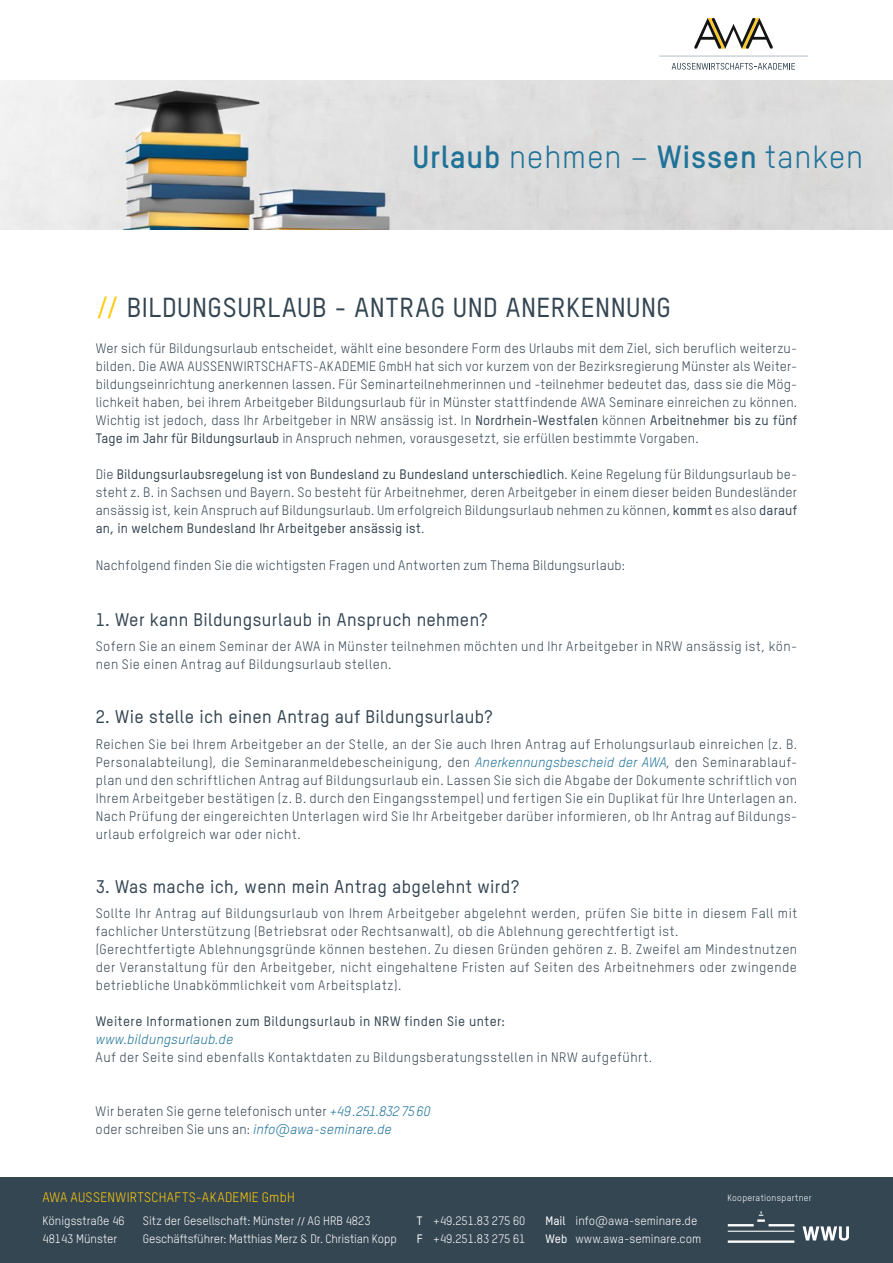
<style>
.page{position:relative;width:893px;height:1263px;background:#fff}
.page>*{position:absolute;margin:0;border:0;box-sizing:border-box;transform-origin:0 0}
.t1{font:31.5px "TSTARPRO";letter-spacing:.025em;color:#1f7298}
.t2{font:500 27px "TSTARPRO";letter-spacing:.02em;color:#354653}
.t3{font:500 18px "TSTARPRO";letter-spacing:.02em;color:#354653}
.t4{font:13.5px/18px "TSTARPRO";letter-spacing:.035em;color:#354653;text-align:justify}
.t5{font:13.5px/18px "TSTARPRO";letter-spacing:.015em;color:#354653}
.t6{font:500 13.5px "TSTARPRO";letter-spacing:.035em;color:#354653}
.t7{font:13.5px "TSTARPRO";letter-spacing:.02em;color:#feca0a}
.t8{font:italic 13.5px "TSTARPRO";letter-spacing:.015em;color:#1f7298}
.t9{font:12px/18px "TSTARPRO";color:#fff}
.t10{font:9px "TSTARPRO";letter-spacing:.035em;color:#fff}
.s1{font-weight:700}
.s2{color:#feca0a}
.s3{font-weight:500}
.s4{font-style:italic;color:#1f7298}
.s5{font-family:"Minion Pro"}
</style>
<div class="page">
<hr style="left:659px;top:55px;width:149px;height:2px;background:#c6d0da">
<svg style="left:694px;top:18px;width:79px;height:31px"></svg>
<svg style="left:672px;top:63px;width:123px;height:7px"></svg>
<img style="left:0;top:81px;width:893px;height:149px">
<div style="left:0;top:1178px;width:893px;height:85px;background:#354653"></div>
<svg style="left:728px;top:1211px;width:121px;height:32px"></svg>
<h1 class="t1" style="left:412px;top:136px;width:452px"><span class="s1">Urlaub</span> nehmen – <span class="s1">Wissen</span> tanken</h1>
<h2 class="t2" style="left:96px;top:290px;width:577px"><span class="s2">//</span> Bildungsurlaub - Antrag und anerkennung</h2>
<p class="t4" style="left:96px;top:339px;width:703px">Wer sich für Bildungsurlaub entscheidet, wählt eine besondere Form des Urlaubs mit dem Ziel, sich beruflich weiterzu&shy;bilden. Die AWA AUSSENWIRTSCHAFTS-AKADEMIE GmbH hat sich vor kurzem von der Bezirksregierung Münster als Weiter&shy;bildungseinrichtung anerkennen lassen. Für Seminarteilnehmerinnen und -teilnehmer bedeutet das, dass sie die Mög&shy;lichkeit haben, bei ihrem Arbeitgeber Bildungsurlaub für in Münster stattfindende AWA Seminare einreichen zu können.<br>Wichtig ist jedoch, dass Ihr Arbeitgeber in NRW ansässig ist. In <span class="s3">Nordrhein-Westfalen</span> können <span class="s3">Arbeitnehmer bis zu fünf Tage im Jahr für Bildungsurlaub</span> in Anspruch nehmen, vorausgesetzt, sie erfüllen bestimmte Vorgaben.</p>
<p class="t4" style="left:96px;top:465px;width:703px">Die <span class="s3">Bildungsurlaubsregelung ist von Bundesland zu Bundesland unterschiedlich</span>. Keine Regelung für Bildungsurlaub be&shy;steht z. B. in Sachsen und Bayern. So besteht für Arbeitnehmer, deren Arbeitgeber in einem dieser beiden Bundesländer ansässig ist, kein Anspruch auf Bildungsurlaub. Um erfolgreich Bildungsurlaub nehmen zu können, <span class="s3">kommt</span> es also <span class="s3">darauf an, in welchem Bundesland Ihr Arbeitgeber ansässig ist</span>.</p>
<p class="t5" style="left:96px;top:556px;width:531px">Nachfolgend finden Sie die wichtigsten Fragen und Antworten zum Thema Bildungsurlaub:</p>
<h3 class="t3" style="left:96px;top:607px;width:393px">1. Wer kann Bildungsurlaub in Anspruch nehmen?</h3>
<p class="t4" style="left:96px;top:637px;width:703px">Sofern Sie an einem Seminar der AWA in Münster teilnehmen möchten und Ihr Arbeitgeber in NRW ansässig ist, kön&shy;nen Sie einen Antrag auf Bildungsurlaub stellen.</p>
<h3 class="t3" style="left:96px;top:705px;width:398px">2. Wie stelle ich einen Antrag auf Bildungsurlaub?</h3>
<p class="t4" style="left:96px;top:734px;width:703px">Reichen Sie bei Ihrem Arbeitgeber an der Stelle, an der Sie auch Ihren Antrag auf Erholungsurlaub einreichen (z. B.<br>Personalabteilung), die Seminaranmeldebescheinigung, den <span class="s4">Anerkennungsbescheid der AWA</span>, den Seminarablauf&shy;plan und den schriftlichen Antrag auf Bildungsurlaub ein. Lassen Sie sich die Abgabe der Dokumente schriftlich von Ihrem Arbeitgeber bestätigen (z. B. durch den Eingangsstempel) und fertigen Sie ein Duplikat für Ihre Unterlagen an.<br>Nach Prüfung der eingereichten Unterlagen wird Sie Ihr Arbeitgeber darüber informieren, ob Ihr Antrag auf Bildungs&shy;urlaub erfolgreich war oder nicht.</p>
<h3 class="t3" style="left:96px;top:874px;width:425px">3. Was mache ich, wenn mein Antrag abgelehnt wird?</h3>
<p class="t4" style="left:96px;top:904px;width:703px;text-align:left">Sollte Ihr Antrag auf Bildungsurlaub von Ihrem Arbeitgeber abgelehnt werden, prüfen Sie bitte in diesem Fall mit fachlicher Unterstützung (Betriebsrat oder Rechtsanwalt), ob die Ablehnung gerechtfertigt ist.<br>(Gerechtfertigte Ablehnungsgründe können bestehen. Zu diesen Gründen gehören z. B. Zweifel am Mindestnutzen der Veranstaltung für den Arbeitgeber, nicht eingehaltene Fristen auf Seiten des Arbeitnehmers oder zwingende betriebliche Unabkömmlichkeit vom Arbeitsplatz).</p>
<p class="t6" style="left:96px;top:1012px;width:411px">Weitere Informationen zum Bildungsurlaub in NRW finden Sie unter:</p>
<p class="t8" style="left:96px;top:1030px;width:139px">www.bildungsurlaub.de</p>
<p class="t4" style="left:96px;top:1048px;width:558px">Auf der Seite sind ebenfalls Kontaktdaten zu Bildungsberatungsstellen in NRW aufgeführt.</p>
<p class="t5" style="left:96px;top:1102px;width:336px">Wir beraten Sie gerne telefonisch unter <span class="s4">+49.251.8327560 </span>oder schreiben Sie uns an: <span class="s4">info@awa-seminare.de</span></p>
<p class="t7" style="left:43px;top:1188px;width:254px">AWA AUSSENWIRTSCHAFTS-AKADEMIE GmbH</p>
<p class="t9" style="left:43px;top:1211px;width:84px">Königsstraße 46<br>48143 Münster</p>
<p class="t9" style="left:143px;top:1211px;width:255px">Sitz der Gesellschaft: Münster <span class="s5">//</span> AG HRB 4823<br>Geschäftsführer: Matthias Merz &amp; Dr. Christian Kopp</p>
<p class="t9" style="left:417px;top:1211px;width:110px"><span class="s3">T</span> +49.251.83 275 60<br><span class="s3">F</span> +49.251.83 275 61</p>
<p class="t9" style="left:546px;top:1211px;width:157px"><span class="s3">Mail</span> info@awa-seminare.de<br><span class="s3">Web</span> www.awa-seminare.com</p>
<p class="t10" style="left:727px;top:1192px;width:86px">Kooperationspartner</p>
</div>
